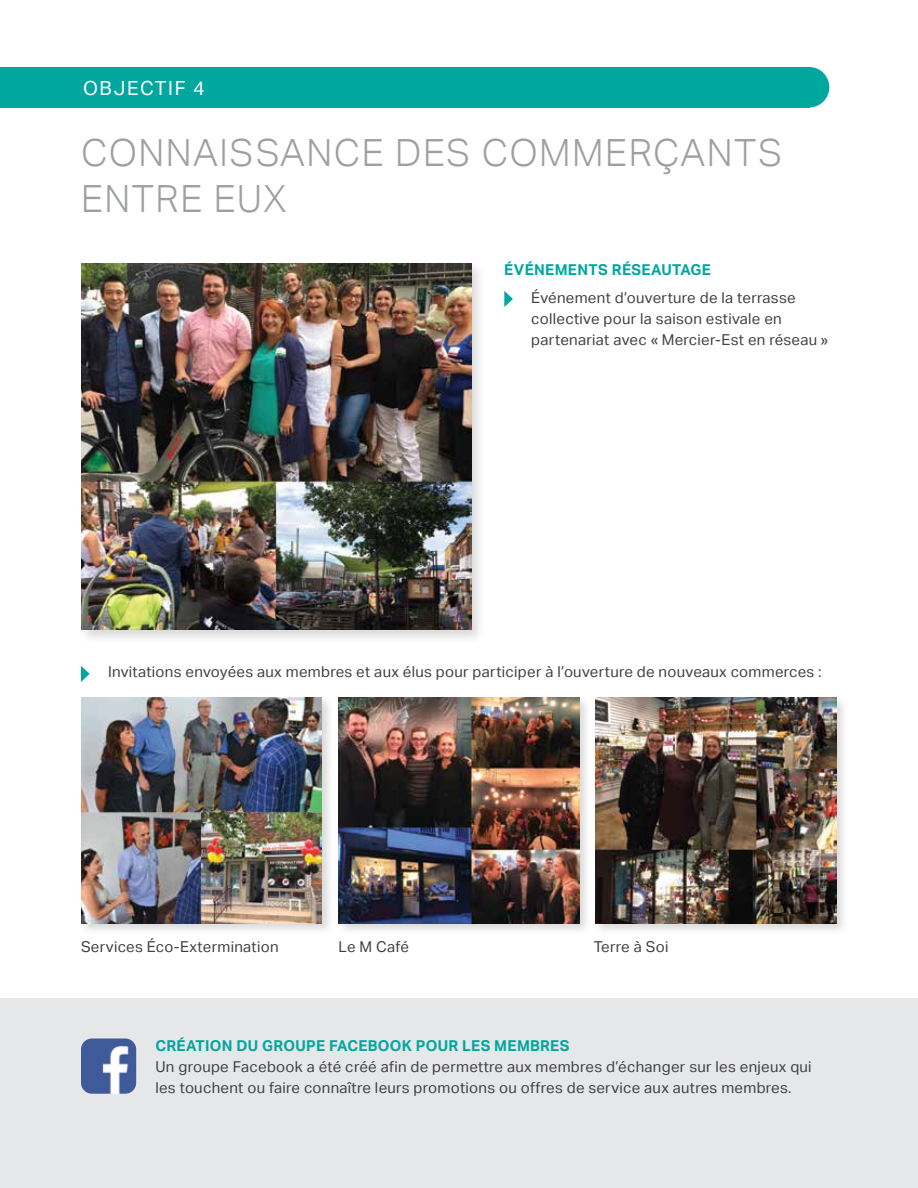
<style>
.page{position:relative;width:918px;height:1188px;background:#fff}
.page>*{position:absolute;margin:0;border:0;box-sizing:border-box;transform-origin:0 0}
.t1{font:300 37.5px/46.5px "Aktiv Grotesk";letter-spacing:.04em;color:#9d9fa2}
.t2{font:19.5px "Aktiv Grotesk";letter-spacing:.08em;color:#fff}
.t3{font:15px/21px "Aktiv Grotesk";letter-spacing:.02em;color:#414042}
.t4{font:700 15px "Aktiv Grotesk";letter-spacing:.02em;color:#00a79e}
</style>
<div class="page">
<img style="left:0;top:67px;width:907px;height:1121px">
<div style="left:907px;top:998px;width:11px;height:190px;background:#e6e7e8"></div>
<h2 class="t2" style="left:83px;top:77px;width:123px">OBJECTIF 4</h2>
<h1 class="t1" style="left:81px;top:130px;width:703px">CONNAISSANCE DES COMMERÇANTS<br>ENTRE EUX</h1>
<p class="t4" style="left:504px;top:261px;width:208px">ÉVÉNEMENTS RÉSEAUTAGE</p>
<p class="t3" style="left:531px;top:287px;width:298px">Événement d’ouverture de la terrasse collective pour la saison estivale en partenariat avec « Mercier-Est en réseau »</p>
<p class="t3" style="left:108px;top:662px;width:715px">Invitations envoyées aux membres et aux élus pour participer à l’ouverture de nouveaux commerces :</p>
<p class="t3" style="left:81px;top:937px;width:199px">Services Éco-Extermination</p>
<p class="t3" style="left:339px;top:937px;width:72px">Le M Café</p>
<p class="t3" style="left:594px;top:937px;width:76px">Terre à Soi</p>
<p class="t4" style="left:155px;top:1037px;width:416px">CRÉATION DU GROUPE FACEBOOK POUR LES MEMBRES</p>
<p class="t3" style="left:155px;top:1056px;width:658px">Un groupe Facebook a été créé afin de permettre aux membres d’échanger sur les enjeux qui les touchent ou faire connaître leurs promotions ou offres de service aux autres membres.</p>
</div>
